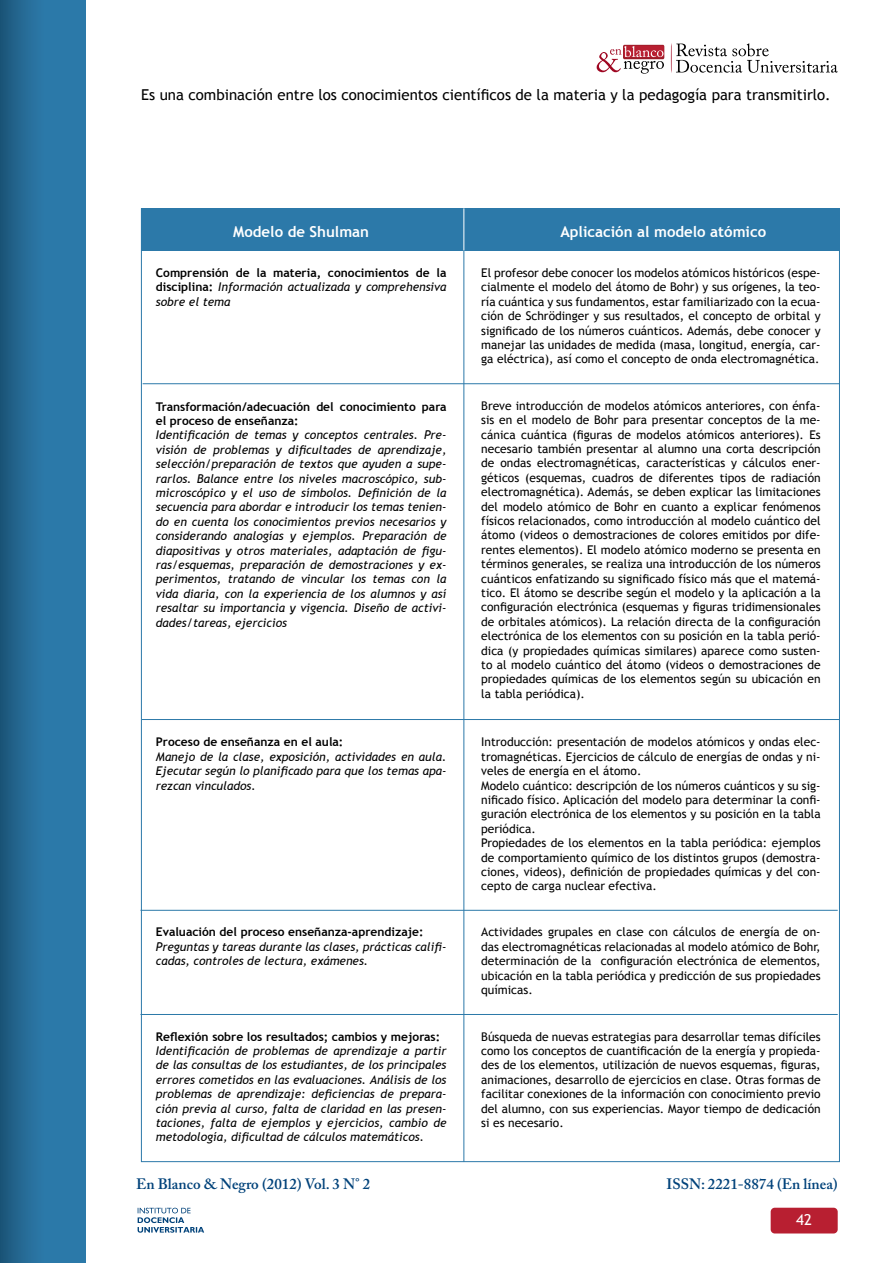
<style>
.page{position:relative;width:893px;height:1263px;background:#fff}
.page>*{position:absolute;margin:0;border:0;box-sizing:border-box;transform-origin:0 0}
.t1{font:15px "Trebuchet MS";color:#000}
.t2{font:600 15px "Adobe Caslon Pro";color:#00427a}
.t3{font:700 15px "Trebuchet MS";color:#fff}
.t4{font:15px "Trebuchet MS";color:#fff}
.t5{font:12px/14.4px "Trebuchet MS";color:#000;text-align:justify}
.t6{font:italic 12px/14.4px "Trebuchet MS";color:#000;text-align:justify}
.t7{font:700 12px/14.4px "Trebuchet MS";color:#000}
.s1{font-weight:400;font-style:italic}
</style>
<div class="page">
<div style="left:623px;top:45px;width:41px;height:14px;background:#a61d2b;border-radius:2px"></div>
<svg style="left:671px;top:43px;width:167px;height:30px"></svg>
<svg style="left:597px;top:46px;width:67px;height:28px"></svg>
<div style="left:0;top:0;width:85px;height:1263px;background:linear-gradient(to right,#205e85,#2f82b5)"></div>
<div style="left:771px;top:1208px;width:67px;height:25px;background:#b81f31;border-radius:4px"></div>
<hr style="left:463px;top:250px;width:1px;height:912px;background:#2c79a9">
<div style="left:141px;top:208px;width:699px;height:42px;background:#2c79a9"></div>
<hr style="left:463px;top:208px;width:1px;height:42px;background:#fff">
<hr style="left:143px;top:383px;width:697px;height:1px;background:#2c79a9">
<hr style="left:142px;top:719px;width:697px;height:1px;background:#2c79a9">
<hr style="left:140px;top:1014px;width:698px;height:1px;background:#2c79a9">
<hr style="left:140px;top:910px;width:698px;height:1px;background:#2c79a9">
<svg style="left:138px;top:1208px;width:66px;height:25px"></svg>
<p class="t1" style="left:141px;top:86px;width:691px">Es una combinación entre los conocimientos científicos de la materia y la pedagogía para transmitirlo.</p>
<p class="t3" style="left:233px;top:222px;width:137px">Modelo de Shulman</p>
<p class="t3" style="left:560px;top:222px;width:207px">Aplicación al modelo atómico</p>
<p class="t7" style="left:156px;top:265px;width:292px;text-align:justify">Comprensión de la materia, conocimientos de la disciplina: <span class="s1">Información actualizada y comprehensiva sobre el tema</span></p>
<p class="t7" style="left:156px;top:399px;width:292px">Transformación/adecuación del conocimiento para el proceso de enseñanza:</p>
<p class="t6" style="left:156px;top:428px;width:292px">Identificación de temas y conceptos centrales. Pre&shy;visión de problemas y dificultades de aprendizaje, selección/preparación de textos que ayuden a supe&shy;rarlos. Balance entre los niveles macroscópico, sub&shy;microscópico y el uso de símbolos. Definición de la secuencia para abordar e introducir los temas tenien&shy;do en cuenta los conocimientos previos necesarios y considerando analogías y ejemplos. Preparación de diapositivas y otros materiales, adaptación de figu&shy;ras/esquemas, preparación de demostraciones y ex&shy;perimentos, tratando de vincular los temas con la vida diaria, con la experiencia de los alumnos y así resaltar su importancia y vigencia. Diseño de activi&shy;dades/tareas, ejercicios</p>
<p class="t7" style="left:156px;top:735px;width:189px">Proceso de enseñanza en el aula:</p>
<p class="t6" style="left:156px;top:749px;width:292px">Manejo de la clase, exposición, actividades en aula.<br>Ejecutar según lo planificado para que los temas apa&shy;rezcan vinculados.</p>
<p class="t7" style="left:156px;top:925px;width:269px">Evaluación del proceso enseñanza-aprendizaje:</p>
<p class="t6" style="left:156px;top:939px;width:292px">Preguntas y tareas durante las clases, prácticas califi&shy;cadas, controles de lectura, exámenes.</p>
<p class="t7" style="left:156px;top:1029px;width:286px">Reflexión sobre los resultados; cambios y mejoras:</p>
<p class="t6" style="left:156px;top:1044px;width:292px">Identificación de problemas de aprendizaje a partir de las consultas de los estudiantes, de los principales errores cometidos en las evaluaciones. Análisis de los problemas de aprendizaje: deficiencias de prepara&shy;ción previa al curso, falta de claridad en las presen&shy;taciones, falta de ejemplos y ejercicios, cambio de metodología, dificultad de cálculos matemáticos.</p>
<p class="t5" style="left:481px;top:266px;width:341px">El profesor debe conocer los modelos atómicos históricos (espe&shy;cialmente el modelo del átomo de Bohr) y sus orígenes, la teo&shy;ría cuántica y sus fundamentos, estar familiarizado con la ecua&shy;ción de Schrödinger y sus resultados, el concepto de orbital y significado de los números cuánticos. Además, debe conocer y manejar las unidades de medida (masa, longitud, energía, car&shy;ga eléctrica), así como el concepto de onda electromagnética.</p>
<p class="t5" style="left:481px;top:399px;width:341px">Breve introducción de modelos atómicos anteriores, con énfa&shy;sis en el modelo de Bohr para presentar conceptos de la me&shy;cánica cuántica (figuras de modelos atómicos anteriores). Es necesario también presentar al alumno una corta descripción de ondas electromagnéticas, características y cálculos ener&shy;géticos (esquemas, cuadros de diferentes tipos de radiación electromagnética). Además, se deben explicar las limitaciones del modelo atómico de Bohr en cuanto a explicar fenómenos físicos relacionados, como introducción al modelo cuántico del átomo (videos o demostraciones de colores emitidos por dife&shy;rentes elementos). El modelo atómico moderno se presenta en términos generales, se realiza una introducción de los números cuánticos enfatizando su significado físico más que el matemá&shy;tico. El átomo se describe según el modelo y la aplicación a la configuración electrónica (esquemas y figuras tridimensionales de orbitales atómicos). La relación directa de la configuración electrónica de los elementos con su posición en la tabla perió&shy;dica (y propiedades químicas similares) aparece como susten&shy;to al modelo cuántico del átomo (videos o demostraciones de propiedades químicas de los elementos según su ubicación en la tabla periódica).</p>
<p class="t5" style="left:481px;top:735px;width:341px;text-align:left">Introducción: presentación de modelos atómicos y ondas elec&shy;tromagnéticas. Ejercicios de cálculo de energías de ondas y ni&shy;veles de energía en el átomo.<br>Modelo cuántico: descripción de los números cuánticos y su sig&shy;nificado físico. Aplicación del modelo para determinar la confi&shy;guración electrónica de los elementos y su posición en la tabla periódica.<br>Propiedades de los elementos en la tabla periódica: ejemplos de comportamiento químico de los distintos grupos (demostra&shy;ciones, videos), definición de propiedades químicas y del con&shy;cepto de carga nuclear efectiva.</p>
<p class="t5" style="left:481px;top:925px;width:341px">Actividades grupales en clase con cálculos de energía de on&shy;das electromagnéticas relacionadas al modelo atómico de Bohr, determinación de la configuración electrónica de elementos, ubicación en la tabla periódica y predicción de sus propiedades químicas.</p>
<p class="t5" style="left:481px;top:1029px;width:341px">Búsqueda de nuevas estrategias para desarrollar temas difíciles como los conceptos de cuantificación de la energía y propieda&shy;des de los elementos, utilización de nuevos esquemas, figuras, animaciones, desarrollo de ejercicios en clase. Otras formas de facilitar conexiones de la información con conocimiento previo del alumno, con sus experiencias. Mayor tiempo de dedicación si es necesario.</p>
<p class="t2" style="left:136px;top:1174px;width:236px">En Blanco &amp; Negro (2012) Vol. 3 N° 2</p>
<p class="t2" style="left:667px;top:1174px;width:173px">ISSN: 2221-8874 (En línea)</p>
<p class="t4" style="left:796px;top:1211px;width:17px">42</p>
<p class="t4" style="left:797px;top:1211px;width:17px">29</p>
</div>
